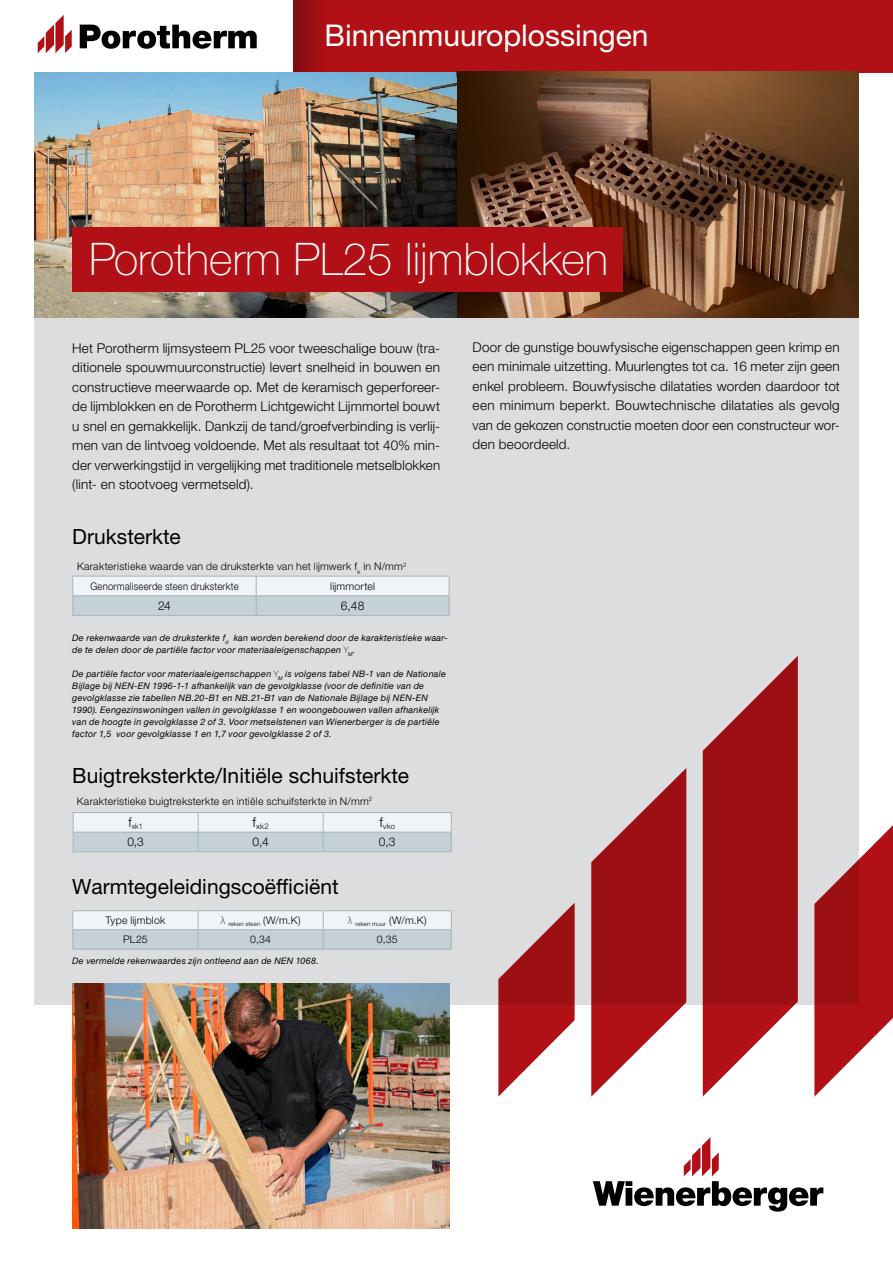
<style>
.page{position:relative;width:893px;height:1263px;background:#fff}
.page>*{position:absolute;margin:0;border:0;box-sizing:border-box;transform-origin:0 0}
.t1{font:100 45px "Helvetica Neue LTW1 G";color:#fff}
.t2{font:30px "Helvetica Neue LTW1 G";color:#fff}
.t3{font:21px "Helvetica Neue LTW1 G";letter-spacing:.005em;color:#000}
.t4{font:300 13.5px/19.5px "Helvetica Neue LTW1 G";letter-spacing:.01em;color:#000;text-align:justify}
.t5{font:300 12px "Helvetica Neue LTW1 G";color:#000}
.t6{font:300 10.5px/19.5px "Helvetica Neue LTW1 G";letter-spacing:.02em;color:#000}
.t7{font:italic 9px/12px "Helvetica Neue LTW1 G";letter-spacing:.03em;color:#000}
.t8{font:300 7.8px "Helvetica Neue LTW1 G";letter-spacing:.03em;color:#000}
.t9{font:300 7.8px "Helvetica Neue LTW1 G";letter-spacing:.03em;color:#000;scale:.9 1}
.t10{font:300 6.15px "Helvetica Neue LTW1 G";letter-spacing:.025em;color:#000}
.s1{font-weight:100;font-style:normal}
</style>
<div class="page">
<div style="left:34px;top:72px;width:825px;height:932px;background:#dcddde"></div>
<svg style="left:814px;top:825px;width:79px;height:271px"></svg>
<svg style="left:498px;top:903px;width:77px;height:193px"></svg>
<svg style="left:591px;top:768px;width:95px;height:328px"></svg>
<svg style="left:703px;top:656px;width:95px;height:440px"></svg>
<div style="left:293px;top:0;width:600px;height:72px;background:#b11116"></div>
<svg style="left:293px;top:0;width:27px;height:72px;background:#910d11"></svg>
<svg style="left:38px;top:15px;width:34px;height:38px"></svg>
<svg style="left:80px;top:25px;width:177px;height:24px"></svg>
<svg style="left:593px;top:1137px;width:230px;height:74px"></svg>
<img style="left:72px;top:983px;width:378px;height:246px">
<hr style="left:72px;top:615px;width:184px;height:1px;background:#a8b6bf">
<hr style="left:256px;top:615px;width:194px;height:1px;background:#a8b6bf">
<svg style="left:72px;top:576px;width:378px;height:39px;background:#d8dfe4"></svg>
<img style="left:34px;top:72px;width:825px;height:246px">
<div style="left:72px;top:227px;width:551px;height:65px;background:#b11116"></div>
<svg style="left:73px;top:812px;width:379px;height:40px;background:#d7dee3"></svg>
<hr style="left:72px;top:910px;width:126px;height:1px;background:#a8b6bf">
<hr style="left:198px;top:910px;width:125px;height:1px;background:#a8b6bf">
<hr style="left:323px;top:910px;width:129px;height:1px;background:#a8b6bf">
<svg style="left:72px;top:911px;width:380px;height:38px;background:#d8dfe4"></svg>
<hr style="left:72px;top:949px;width:126px;height:1px;background:#a8b6bf">
<hr style="left:198px;top:949px;width:125px;height:1px;background:#a8b6bf">
<hr style="left:323px;top:949px;width:129px;height:1px;background:#a8b6bf">
<h2 class="t2" style="left:324px;top:16px;width:325px">Binnenmuuroplossingen</h2>
<h1 class="t1" style="left:89px;top:232px;width:520px">Porotherm PL25 lijmblokken</h1>
<p class="t4" style="left:72px;top:338px;width:369px">Het Porotherm lijmsysteem PL25 voor tweeschalige bouw (tra&shy;ditionele spouwmuurconstructie) levert snelheid in bouwen en constructieve meerwaarde op. Met de keramisch geperforeer&shy;de lijmblokken en de Porotherm Lichtgewicht Lijmmortel bouwt u snel en gemakkelijk. Dankzij de tand/groefverbinding is verlij&shy;men van de lintvoeg voldoende. Met als resultaat tot 40% min&shy;der verwerkingstijd in vergelijking met traditionele metselblokken (lint- en stootvoeg vermetseld).</p>
<h3 class="t3" style="left:72px;top:524px;width:110px">Druksterkte</h3>
<p class="t6" style="left:90px;top:557px;width:318px;text-indent:-13px">Karakteristieke waarde van de druksterkte van het lijmwerk f<sub>k</sub> in N/mm<sup>2<br></sup>Genormaliseerde steen druksterkte</p>
<p class="t6" style="left:330px;top:576px;width:46px">lijmmortel</p>
<p class="t5" style="left:158px;top:598px;width:14px">24</p>
<p class="t5" style="left:341px;top:598px;width:25px">6,48</p>
<p class="t7" style="left:72px;top:632px;width:377px">De rekenwaarde van de druksterkte f<sub>d</sub> kan worden berekend door de karakteristieke waar&shy;de te delen door de partiële factor voor materiaaleigenschappen <span class="s1">Υ</span><sub>M</sub>.</p>
<p class="t7" style="left:72px;top:668px;width:375px">De partiële factor voor materiaaleigenschappen <span class="s1">Υ</span><sub>M</sub> is volgens tabel NB-1 van de Nationale Bijlage bij NEN-EN 1996-1-1 afhankelijk van de gevolgklasse (voor de definitie van de gevolgklasse zie tabellen NB.20-B1 en NB.21-B1 van de Nationale Bijlage bij NEN-EN 1990). Eengezinswoningen vallen in gevolgklasse 1 en woongebouwen vallen afhankelijk van de hoogte in gevolgklasse 2 of 3. Voor metselstenen van Wienerberger is de partiële factor 1,5 voor gevolgklasse 1 en 1,7 voor gevolgklasse 2 of 3.</p>
<h3 class="t3" style="left:72px;top:762px;width:338px">Buigtreksterkte/Initiële schuifsterkte</h3>
<p class="t6" style="left:77px;top:791px;width:297px">Karakteristieke buigtreksterkte en intiële schuifsterkte in N/mm<sup>2</sup></p>
<p class="t9" style="left:129px;top:821px;width:17px"><sup>f</sup>xk1</p>
<p class="t8" style="left:253px;top:821px;width:18px"><sup>f</sup>xk2</p>
<p class="t8" style="left:379px;top:821px;width:17px"><sup>f</sup>vko</p>
<p class="t5" style="left:127px;top:835px;width:18px">0,3</p>
<p class="t5" style="left:252px;top:835px;width:18px">0,4</p>
<p class="t5" style="left:379px;top:835px;width:18px">0,3</p>
<h3 class="t3" style="left:72px;top:873px;width:268px">Warmtegeleidingscoëfficiënt</h3>
<p class="t6" style="left:105px;top:910px;width:62px">Type lijmblok</p>
<p class="t10" style="left:221px;top:920px;width:82px"><sup>λ</sup> reken steen <sup>(W/m.K)</sup></p>
<p class="t10" style="left:348px;top:920px;width:80px"><sup>λ</sup> reken muur <sup>(W/m.K)</sup></p>
<p class="t6" style="left:123px;top:930px;width:26px">PL25</p>
<p class="t6" style="left:250px;top:930px;width:22px">0,34</p>
<p class="t6" style="left:377px;top:930px;width:22px">0,35</p>
<p class="t7" style="left:72px;top:954px;width:248px">De vermelde rekenwaardes zijn ontleend aan de NEN 1068.</p>
<p class="t4" style="left:473px;top:337px;width:369px">Door de gunstige bouwfysische eigenschappen geen krimp en een minimale uitzetting. Muurlengtes tot ca. 16 meter zijn geen enkel probleem. Bouwfysische dilataties worden daardoor tot een minimum beperkt. Bouwtechnische dilataties als gevolg van de gekozen constructie moeten door een constructeur wor&shy;den beoordeeld.</p>
</div>
